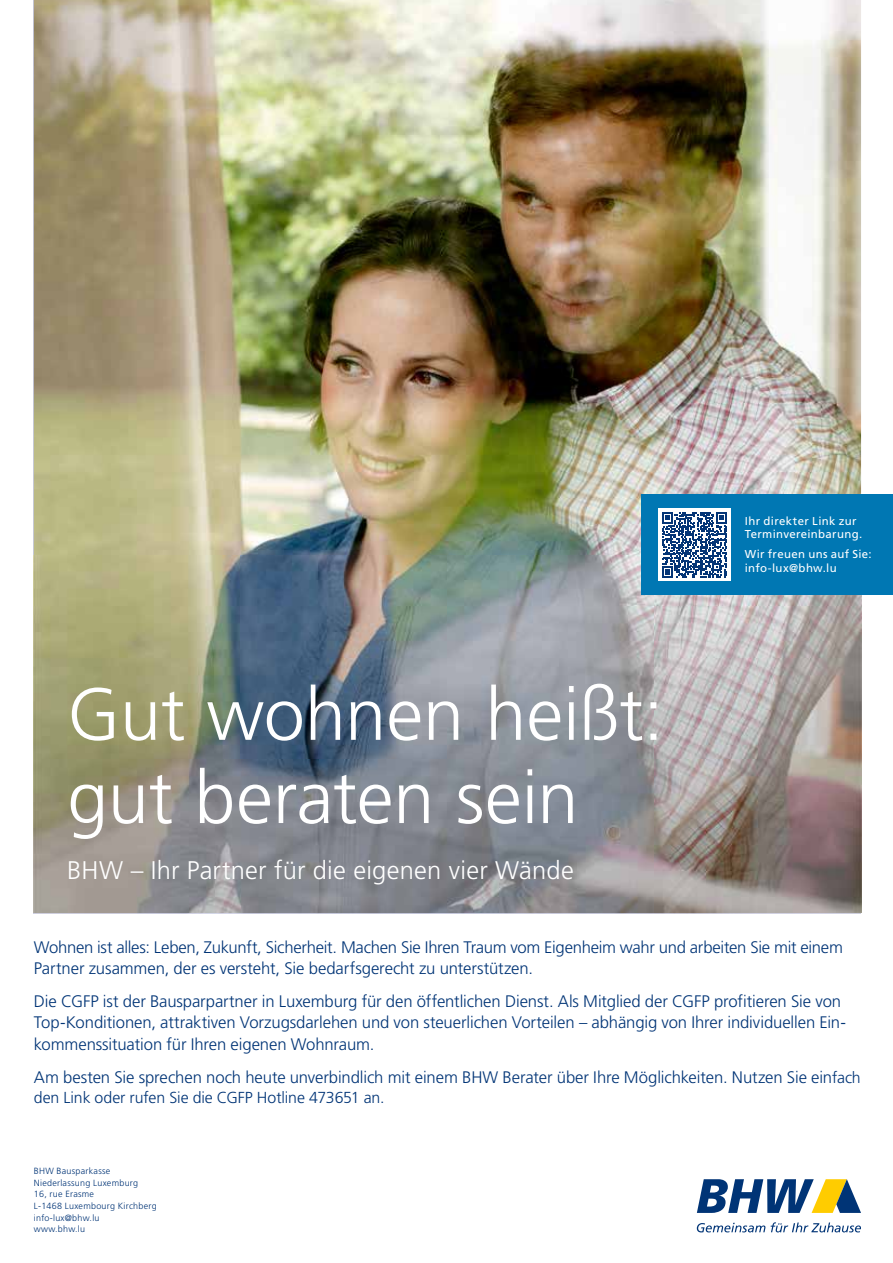
<style>
.page{position:relative;width:893px;height:1263px;background:#fff}
.page>*{position:absolute;margin:0;border:0;box-sizing:border-box;transform-origin:0 0}
.t1{font:300 73.65px/83.2px "Frutiger LT Std";color:#fff}
.t2{font:300 25.5px "Frutiger LT Std";letter-spacing:.01em;color:#fff}
.t3{font:300 16.65px/21.3px "Frutiger LT Std";letter-spacing:-.01em;color:#003476}
.t4{font:300 15.9px "Frutiger LT Std";letter-spacing:-.005em;color:#003476}
.t5{font:11.4px/13.8px "Frutiger LT Std";letter-spacing:.03em;color:#fff}
.t6{font:300 9px/11.7px "Frutiger LT Std";letter-spacing:.03em;color:#003476}
.s1{font-size:15.9px}
</style>
<div class="page">
<img style="left:34px;top:0;width:827px;height:913px">
<svg style="left:697px;top:1222px;width:164px;height:10px"></svg>
<svg style="left:697px;top:1179px;width:164px;height:34px"></svg>
<img style="left:34px;top:555px;width:827px;height:357px">
<div style="left:642px;top:494px;width:251px;height:101px;background:#0077b3"></div>
<div style="left:658px;top:508px;width:73px;height:73px;background:#fff"></div>
<svg style="left:662px;top:512px;width:65px;height:65px"></svg>
<h1 class="t1" style="left:67px;top:674px;width:598px">Gut wohnen heißt: gut beraten sein</h1>
<h2 class="t2" style="left:67px;top:856px;width:508px">BHW – Ihr Partner für die eigenen vier Wände</h2>
<p class="t5" style="left:745px;top:514px;width:119px">Ihr direkter Link zur<br>Terminvereinbarung.</p>
<p class="t5" style="left:745px;top:547px;width:128px">Wir freuen uns auf Sie: info-lux@bhw.lu</p>
<p class="t3" style="left:34px;top:937px;width:811px">Wohnen ist alles: Leben, Zukunft, Sicherheit. Machen Sie Ihren Traum vom Eigenheim wahr und arbeiten Sie mit einem<br>Partner zusammen, der es versteht, Sie bedarfsgerecht zu unterstützen.</p>
<p class="t3" style="left:34px;top:991px;width:814px">Die CGFP ist der Bausparpartner in Luxemburg für den öffentlichen Dienst. Als Mitglied der CGFP profitieren Sie von<br>Top-Konditionen, attraktiven Vorzugsdarlehen und von steuerlichen Vorteilen – abhängig von Ihrer individuellen Ein&shy;kommenssituation für Ihren eigenen Wohnraum.</p>
<p class="t3" style="left:34px;top:1066px;width:828px">Am besten Sie sprechen noch heute unverbindlich mit einem BHW Berater über Ihre Möglichkeiten. Nutzen Sie ein<span class="s1">fach</span></p>
<p class="t4" style="left:34px;top:1088px;width:352px">den Link oder rufen Sie die CGFP Hotline 473651 an.</p>
<p class="t6" style="left:34px;top:1165px;width:124px">BHW Bausparkasse<br>Niederlassung Luxemburg<br>16, rue Erasme<br>L-1468 Luxembourg Kirchberg info-lux@bhw.lu<br>www.bhw.lu</p>
</div>
